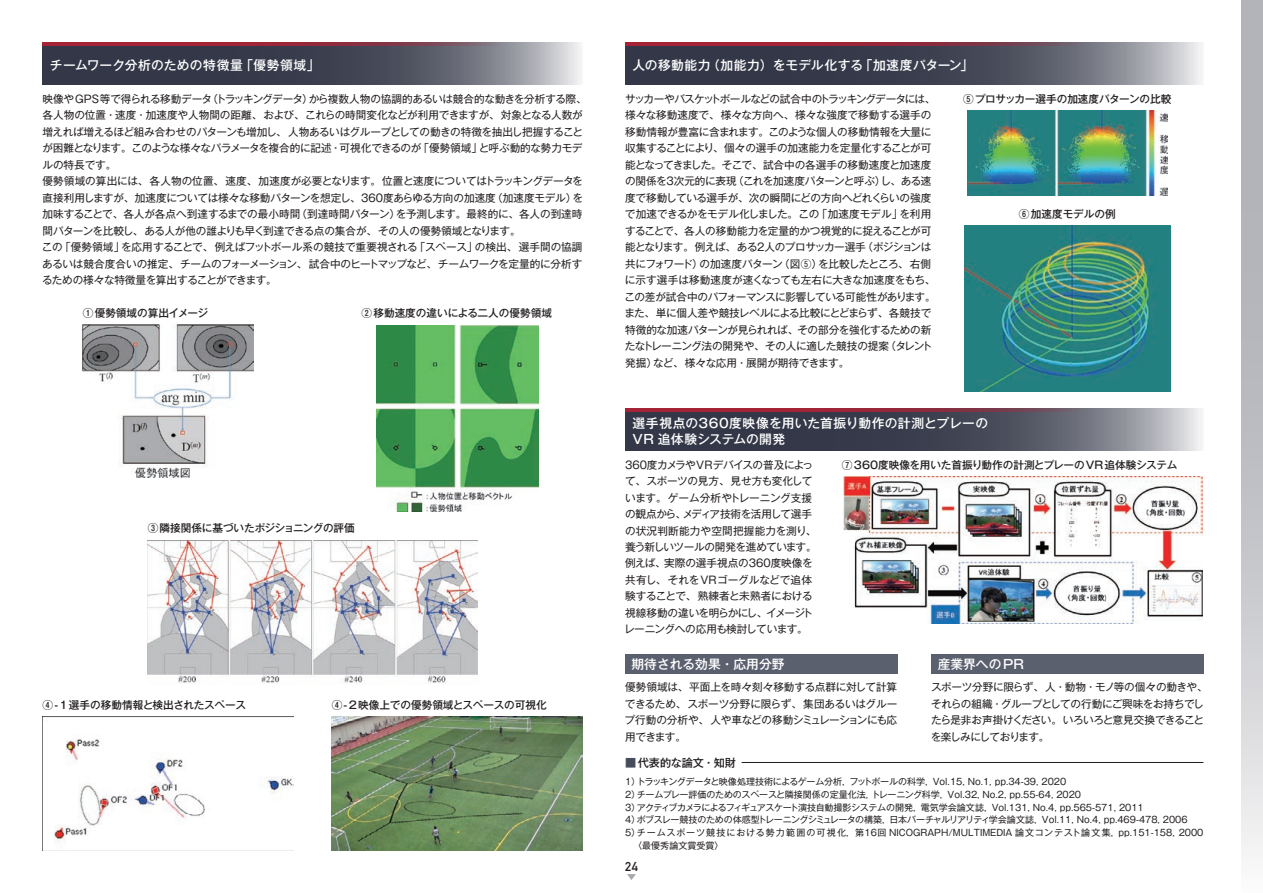
<style>
.page{position:relative;width:1263px;height:893px;background:#fff}
.page>*{position:absolute;margin:0;border:0;box-sizing:border-box;transform-origin:0 0}
.t1{font:500 12.75px/15.9px "Gothic MB101 Pro";letter-spacing:.02em;color:#fff}
.t2{font:500 12.75px "Gothic MB101 Pro";color:#fff}
.t3{font:12.75px "DIN Mittelschrift Std";color:#231f20}
.t4{font:500 11.1px "Gothic MB101 Pro";color:#231f20}
.t5{font:10.65px/16.5px "Gothic MB101 Pro";letter-spacing:-.03em;color:#231f20}
.t6{font:500 10.65px "Gothic MB101 Pro";color:#231f20}
.t7{font:9px "Gothic MB101 Pro";color:#231f20}
.t8{font:9px "Gothic MB101 Pro";letter-spacing:-.025em;color:#231f20}
.t9{font:9px "Gothic MB101 Pro";letter-spacing:.035em;color:#231f20}
.t10{font:9px "Gothic MB101 Pro";letter-spacing:-.03em;color:#231f20}
.s1{color:#454c5c}
</style>
<div class="page">
<svg style="left:1242px;top:0;width:21px;height:856px;background:#c3c4c9"></svg>
<svg style="left:43px;top:43px;width:538px;height:42px;background:#545865"></svg>
<hr style="left:43px;top:43px;width:459px;height:3px;background:#c21f32">
<svg style="left:625px;top:408px;width:577px;height:43px;background:#565865"></svg>
<hr style="left:625px;top:408px;width:459px;height:3px;background:#c21f32">
<svg style="left:625px;top:43px;width:577px;height:42px;background:#555865"></svg>
<hr style="left:625px;top:43px;width:459px;height:3px;background:#c21f32">
<hr style="left:742px;top:762px;width:461px;height:1px;background:#231f20">
<div style="left:625px;top:654px;width:272px;height:19px;background:#5b606f"></div>
<div style="left:931px;top:654px;width:272px;height:19px;background:#5b606f"></div>
<img style="left:83px;top:325px;width:170px;height:153px">
<img style="left:376px;top:325px;width:162px;height:187px">
<img style="left:148px;top:540px;width:329px;height:143px">
<img style="left:43px;top:717px;width:250px;height:130px">
<img style="left:332px;top:716px;width:251px;height:134px">
<img style="left:967px;top:111px;width:201px;height:85px">
<img style="left:964px;top:225px;width:206px;height:166px">
<img style="left:843px;top:476px;width:359px;height:147px">
<svg style="left:627px;top:874px;width:9px;height:6px"></svg>
<p class="t1" style="left:50px;top:56px;width:271px">チームワーク分析のための特徴量「優勢領域」</p>
<p class="t5" style="left:42px;top:89px;width:546px">映像やGPS等で得られる移動データ（トラッキングデータ）から複数人物の協調的あるいは競合的な動きを分析する際、各人物の位置・速度・加速度や人物間の距離、および、これらの時間変化などが利用できますが、対象となる人数が増えれば増えるほど組み合わせのパターンも増加し、人物あるいはグループとしての動きの特徴を抽出し把握することが困難となります。このような様々なパラメータを複合的に記述・可視化できるのが「優勢領域」と呼ぶ動的な勢力モデルの特長です。<br>優勢領域の算出には、各人物の位置、速度、加速度が必要となります。位置と速度についてはトラッキングデータを直接利用しますが、加速度については様々な移動パターンを想定し、360度あらゆる方向の加速度（加速度モデル）を加味することで、各人が各点へ到達するまでの最小時間（到達時間パターン）を予測します。最終的に、各人の到達時間パターンを比較し、ある人が他の誰よりも早く到達できる点の集合が、その人の優勢領域となります。<br>この「優勢領域」を応用することで、例えばフットボール系の競技で重要視される「スペース」の検出、選手間の協調あるいは競合度合いの推定、チームのフォーメーション、試合中のヒートマップなど、チームワークを定量的に分析するための様々な特徴量を算出することができます。</p>
<p class="t6" style="left:83px;top:304px;width:127px">①優勢領域の算出イメージ</p>
<p class="t6" style="left:361px;top:304px;width:192px">②移動速度の違いによる二人の優勢領域</p>
<p class="t6" style="left:148px;top:519px;width:209px">③隣接関係に基づいたポジショニングの評価</p>
<p class="t6" style="left:43px;top:696px;width:205px">④-1選手の移動情報と検出されたスペース</p>
<p class="t6" style="left:332px;top:696px;width:216px">④-2映像上での優勢領域とスペースの可視化</p>
<p class="t1" style="left:632px;top:56px;width:342px">人の移動能力（加能力）をモデル化する「加速度パターン」</p>
<p class="t5" style="left:624px;top:89px;width:313px">サッカーやバスケットボールなどの試合中のトラッキングデータには、様々な移動速度で、様々な方向へ、様々な強度で移動する選手の移動情報が豊富に含まれます。このような個人の移動情報を大量に収集することにより、個々の選手の加速能力を定量化することが可能となってきました。そこで、試合中の各選手の移動速度と加速度の関係を3次元的に表現（これを加速度パターンと呼ぶ）し、ある速度で移動している選手が、次の瞬間にどの方向へどれくらいの強度で加速できるかをモデル化しました。この「加速度モデル」を利用することで、各人の移動能力を定量的かつ視覚的に捉えることが可能となります。例えば、ある2人のプロサッカー選手（ポジションは共にフォワード）の加速度パターン（図⑤）を比較したところ、右側に示す選手は移動速度が速くなっても左右に大きな加速度をもち、この差が試合中のパフォーマンスに影響している可能性があります。また、単に個人差や競技レベルによる比較にとどまらず、各競技で特徴的な加速パターンが見られれば、その部分を強化するための新たなトレーニング法の開発や、その人に適した競技の提案（タレント発掘）など、様々な応用・展開が期待できます。</p>
<p class="t6" style="left:963px;top:90px;width:210px">⑤プロサッカー選手の加速度パターンの比較</p>
<p class="t6" style="left:1019px;top:205px;width:98px">⑥加速度モデルの例</p>
<p class="t1" style="left:632px;top:414px;width:357px">選手視点の360度映像を用いた首振り動作の計測とプレーの<br>VR 追体験システムの開発</p>
<p class="t5" style="left:624px;top:455px;width:194px">360度カメラやVRデバイスの普及によって、スポーツの見方、見せ方も変化しています。ゲーム分析やトレーニング支援の観点から、メディア技術を活用して選手の状況判断能力や空間把握能力を測り、養う新しいツールの開発を進めています。例えば、実際の選手視点の360度映像を共有し、それをVRゴーグルなどで追体験することで、熟練者と未熟者における視線移動の違いを明らかにし、イメージトレーニングへの応用も検討しています。</p>
<p class="t6" style="left:842px;top:456px;width:337px">⑦360度映像を用いた首振り動作の計測とプレーのVR追体験システム</p>
<p class="t2" style="left:631px;top:653px;width:155px">期待される効果・応用分野</p>
<p class="t2" style="left:938px;top:653px;width:88px">産業界へのPR</p>
<p class="t5" style="left:625px;top:677px;width:274px;text-align:justify">優勢領域は、平面上を時々刻々移動する点群に対して計算できるため、スポーツ分野に限らず、集団あるいはグループ行動の分析や、人や車などの移動シミュレーションにも応用できます。</p>
<p class="t5" style="left:931px;top:677px;width:278px">スポーツ分野に限らず、人・動物・モノ等の個々の動きや、それらの組織・グループとしての行動にご興味をお持ちでしたら是非お声掛けください。いろいろと意見交換できることを楽しみにしております。</p>
<p class="t4" style="left:625px;top:753px;width:112px"><span class="s1">■</span>代表的な論文・知財</p>
<p class="t7" style="left:625px;top:774px;width:443px">1）トラッキングデータと映像処理技術によるゲーム分析，フットボールの科学，Vol.15, No.1, pp.34-39, 2020</p>
<p class="t7" style="left:625px;top:787px;width:457px">2）チームプレー評価のためのスペースと隣接関係の定量化法，トレーニング科学，Vol.32, No.2, pp.55-64, 2020</p>
<p class="t10" style="left:625px;top:800px;width:520px">3）アクティブカメラによるフィギュアスケート演技自動撮影システムの開発，電気学会論文誌，Vol.131, No.4, pp.565-571, 2011</p>
<p class="t8" style="left:625px;top:812px;width:564px">4）ボブスレー競技のための体感型トレーニングシミュレータの構築，日本バーチャルリアリティ学会論文誌，Vol.11, No.4, pp.469-478, 2006</p>
<p class="t9" style="left:625px;top:825px;width:580px">5）チームスポーツ競技における勢力範囲の可視化，第16回 NICOGRAPH/MULTIMEDIA 論文コンテスト論文集，pp.151-158, 2000</p>
<p class="t7" style="left:633px;top:838px;width:92px">〈最優秀論文賞受賞〉</p>
<p class="t3" style="left:625px;top:859px;width:14px">24</p>
</div>
